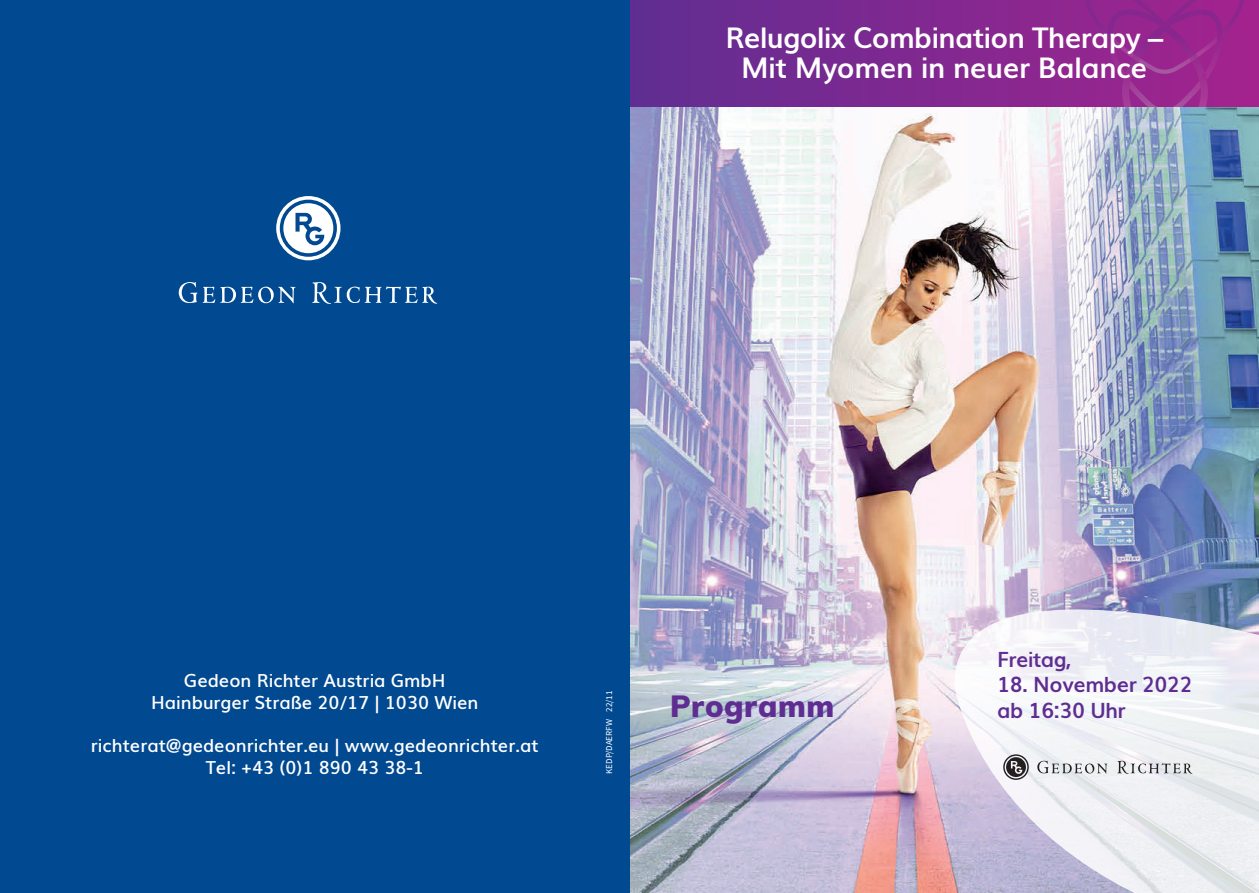
<style>
.page{position:relative;width:1259px;height:893px;background:#fff}
.page>*{position:absolute;margin:0;border:0;box-sizing:border-box;transform-origin:0 0}
.t1{font:900 30px "Muli";letter-spacing:.025em;color:#5f2d91}
.t2{font:700 28.5px/30px "Muli";letter-spacing:-.015em;color:#fff;text-align:center}
.t3{font:700 21px/25.2px "Muli";letter-spacing:-.02em;color:#5f2d91}
.t4{font:600 18px/21.6px "Muli";color:#fff;text-align:center}
.t5{font:9px "Source Sans Pro";color:#fff}
</style>
<div class="page">
<img style="left:629px;top:106px;width:630px;height:787px">
<div style="left:629px;top:0;width:630px;height:106px;background:linear-gradient(to right,#602e92,#a4238e)"></div>
<img style="left:1134px;top:38px;width:61px;height:20px">
<img style="left:1122px;top:80px;width:86px;height:26px">
<img style="left:1191px;top:57px;width:13px;height:23px">
<img style="left:1125px;top:58px;width:13px;height:22px">
<img style="left:1107px;top:43px;width:18px;height:37px">
<img style="left:1129px;top:80px;width:71px;height:26px">
<img style="left:1204px;top:42px;width:18px;height:38px">
<img style="left:1199px;top:73px;width:7px;height:15px">
<img style="left:1123px;top:73px;width:7px;height:15px">
<img style="left:1084px;top:0;width:160px;height:38px">
<img style="left:1112px;top:37px;width:22px;height:21px">
<img style="left:1138px;top:58px;width:53px;height:16px">
<img style="left:1195px;top:36px;width:22px;height:21px">
<svg style="left:1189px;top:54px;width:8px;height:8px"></svg>
<svg style="left:1132px;top:54px;width:8px;height:8px"></svg>
<img style="left:1151px;top:16px;width:9px;height:9px">
<svg style="left:1216px;top:31px;width:7px;height:11px"></svg>
<svg style="left:1107px;top:32px;width:6px;height:11px"></svg>
<svg style="left:1160px;top:10px;width:42px;height:18px"></svg>
<svg style="left:946px;top:579px;width:313px;height:314px;fill:#eceef2"></svg>
<svg style="left:1003px;top:754px;width:25px;height:26px"></svg>
<svg style="left:1117px;top:761px;width:75px;height:13px"></svg>
<svg style="left:1037px;top:761px;width:70px;height:12px"></svg>
<div style="left:0;top:0;width:629px;height:893px;background:#014990"></div>
<svg style="left:312px;top:282px;width:29px;height:22px"></svg>
<svg style="left:347px;top:287px;width:90px;height:17px"></svg>
<svg style="left:179px;top:282px;width:18px;height:21px"></svg>
<svg style="left:203px;top:287px;width:92px;height:16px"></svg>
<svg style="left:276px;top:196px;width:64px;height:64px"></svg>
<h2 class="t2" style="left:725px;top:21px;width:439px">Relugolix Combination Therapy –<br>Mit Myomen in neuer Balance</h2>
<p class="t4" style="left:151px;top:669px;width:329px">Gedeon Richter Austria GmbH<br>Hainburger Straße 20/17 | 1030 Wien</p>
<p class="t4" style="left:91px;top:733px;width:449px">richterat@gedeonrichter.eu | www.gedeonrichter.at<br>Tel: +43 (0)1 890 43 38-1</p>
<p class="t5" style="left:603px;top:774px;width:85px;rotate:-90deg">KEDP/DAERFW 22/11</p>
<h1 class="t1" style="left:670px;top:684px;width:166px">Programm</h1>
<p class="t3" style="left:997px;top:646px;width:76px">Freitag,</p>
<p class="t3" style="left:997px;top:671px;width:197px">18. November 2022 ab 16:30 Uhr</p>
</div>
